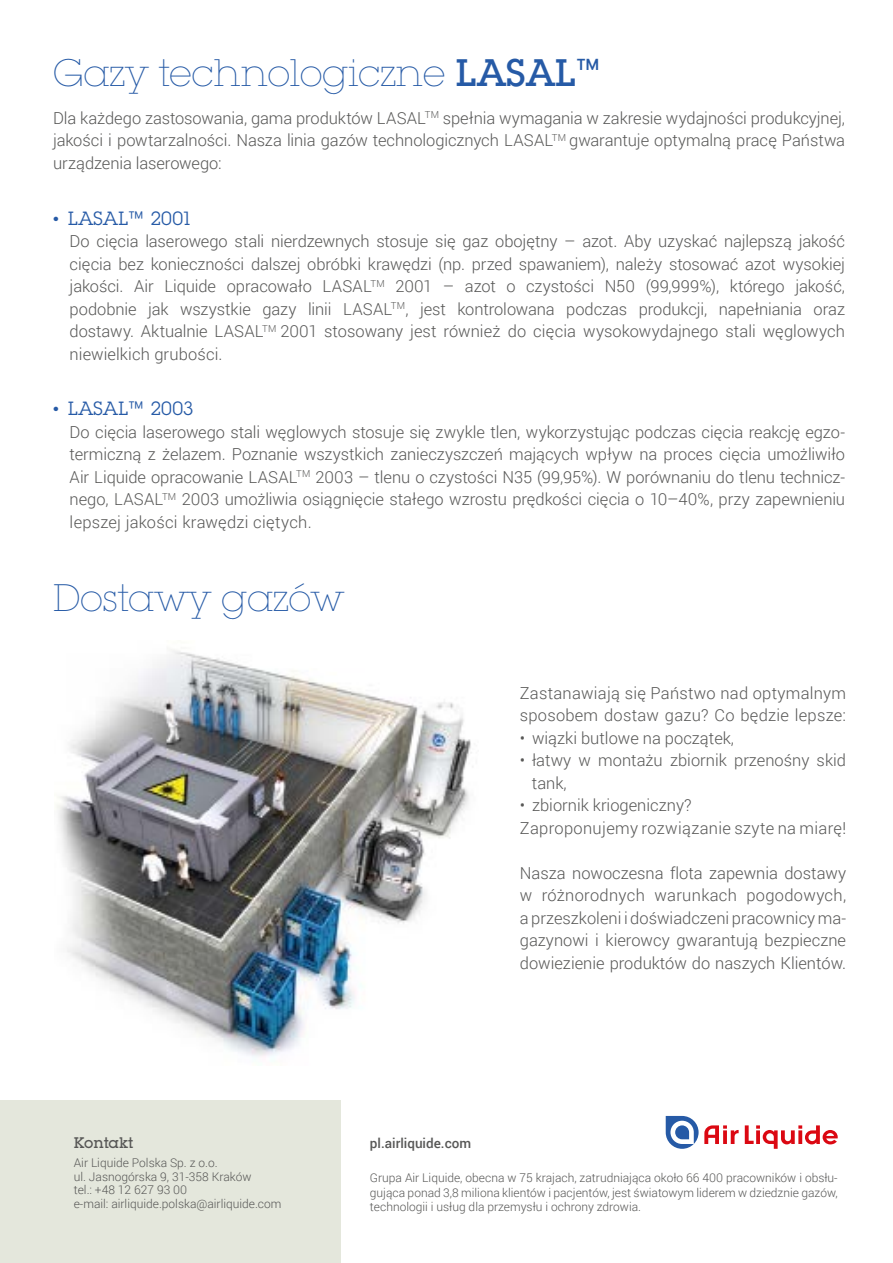
<style>
.page{position:relative;width:893px;height:1263px;background:#fff}
.page>*{position:absolute;margin:0;border:0;box-sizing:border-box;transform-origin:0 0}
.t1{font:200 37.5px "Lubalin Graph PCS";color:#265aa6}
.t2{font:18.75px "Lubalin Graph PCS";letter-spacing:.005em;color:#265aa6}
.t3{font:300 16.5px/22.5px "Roboto";color:#575756;text-align:justify}
.t4{font:300 16.5px/22.5px "Roboto";letter-spacing:.02em;color:#575756}
.t5{font:500 15px "Lubalin Graph PCS";color:#575756}
.t6{font:500 13.5px "Roboto";color:#575756}
.t7{font:300 12px/13.5px "Roboto";color:#575756;text-align:justify}
.s1{font-weight:500}
.s2{font-family:"Roboto";font-weight:400;font-size:42px}
.s3{font-family:"N Haas Grotesk DS Pro 55 Rg"}
.s4{font-family:"Roboto";font-weight:300;font-size:27.3px}
</style>
<div class="page">
<img style="left:56px;top:649px;width:416px;height:409px">
<div style="left:0;top:1100px;width:340px;height:163px;background:#e4e7dc"></div>
<svg style="left:666px;top:1116px;width:73px;height:33px"></svg>
<svg style="left:745px;top:1125px;width:93px;height:24px"></svg>
<h1 class="t1" style="left:53px;top:52px;width:550px">Gazy technologiczne <span class="s1">LASAL</span><span class="s2">™</span></h1>
<p class="t3" style="left:53px;top:106px;width:793px">Dla każdego zastosowania, gama produktów LASAL<sup>TM</sup> spełnia wymagania w zakresie wydajności produkcyjnej, jakości i powtarzalności. Nasza linia gazów technologicznych LASAL<sup>TM</sup> gwarantuje optymalną pracę Państwa urządzenia laserowego:</p>
<p class="t2" style="left:53px;top:207px;width:141px"><span class="s3">•</span> LASAL<span class="s4">™</span> 2001</p>
<p class="t3" style="left:70px;top:230px;width:777px">Do cięcia laserowego stali nierdzewnych stosuje się gaz obojętny – azot. Aby uzyskać najlepszą jakość cięcia bez konieczności dalszej obróbki krawędzi (np. przed spawaniem), należy stosować azot wysokiej jakości. Air Liquide opracowało LASAL<sup>TM</sup> 2001 – azot o czystości N50 (99,999%), którego jakość, podobnie jak wszystkie gazy linii LASAL<sup>TM</sup>, jest kontrolowana podczas produkcji, napełniania oraz dostawy. Aktualnie LASAL<sup>TM</sup> 2001 stosowany jest również do cięcia wysokowydajnego stali węglowych niewielkich grubości.</p>
<p class="t2" style="left:53px;top:397px;width:142px"><span class="s3">•</span> LASAL<span class="s4">™</span> 2003</p>
<p class="t3" style="left:70px;top:420px;width:777px">Do cięcia laserowego stali węglowych stosuje się zwykle tlen, wykorzystując podczas cięcia reakcję egzo&shy;termiczną z żelazem. Poznanie wszystkich zanieczyszczeń mających wpływ na proces cięcia umożliwiło Air Liquide opracowanie LASAL<sup>TM</sup> 2003 – tlenu o czystości N35 (99,95%). W porównaniu do tlenu technicz&shy;nego, LASAL<sup>TM</sup> 2003 umożliwia osiągnięcie stałego wzrostu prędkości cięcia o 10–40%, przy zapewnieniu lepszej jakości krawędzi ciętych.</p>
<h1 class="t1" style="left:53px;top:576px;width:293px">Dostawy gazów</h1>
<p class="t3" style="left:520px;top:681px;width:328px">Zastanawiają się Państwo nad optymalnym sposobem dostaw gazu? Co będzie lepsze:</p>
<p class="t3" style="left:520px;top:726px;width:216px">• wiązki butlowe na początek,</p>
<p class="t3" style="left:532px;top:748px;width:316px;text-indent:-12px">• łatwy w montażu zbiornik przenośny skid tank,</p>
<p class="t4" style="left:520px;top:793px;width:328px">• zbiornik kriogeniczny?<br>Zaproponujemy rozwiązanie szyte na miarę!</p>
<p class="t3" style="left:520px;top:861px;width:328px">Nasza nowoczesna flota zapewnia dostawy w różnorodnych warunkach pogodowych, a przeszkoleni i doświadczeni pracownicy ma&shy;gazynowi i kierowcy gwarantują bezpieczne dowiezienie produktów do naszych Klientów.</p>
<p class="t5" style="left:74px;top:1133px;width:61px">Kontakt</p>
<p class="t7" style="left:74px;top:1156px;width:209px;text-align:left">Air Liquide Polska Sp. z o.o.<br>ul. Jasnogórska 9, 31-358 Kraków<br>tel.: +48 12 627 93 00<br>e-mail: airliquide.polska@airliquide.com</p>
<p class="t6" style="left:370px;top:1133px;width:103px">pl.airliquide.com</p>
<p class="t7" style="left:370px;top:1170px;width:469px;line-height:14.4px">Grupa Air Liquide, obecna w 75 krajach, zatrudniająca około 66 400 pracowników i obsłu&shy;gująca ponad 3,8 miliona klientów i pacjentów, jest światowym liderem w dziedznie gazów, technologii i usług dla przemysłu i ochrony zdrowia.</p>
</div>
